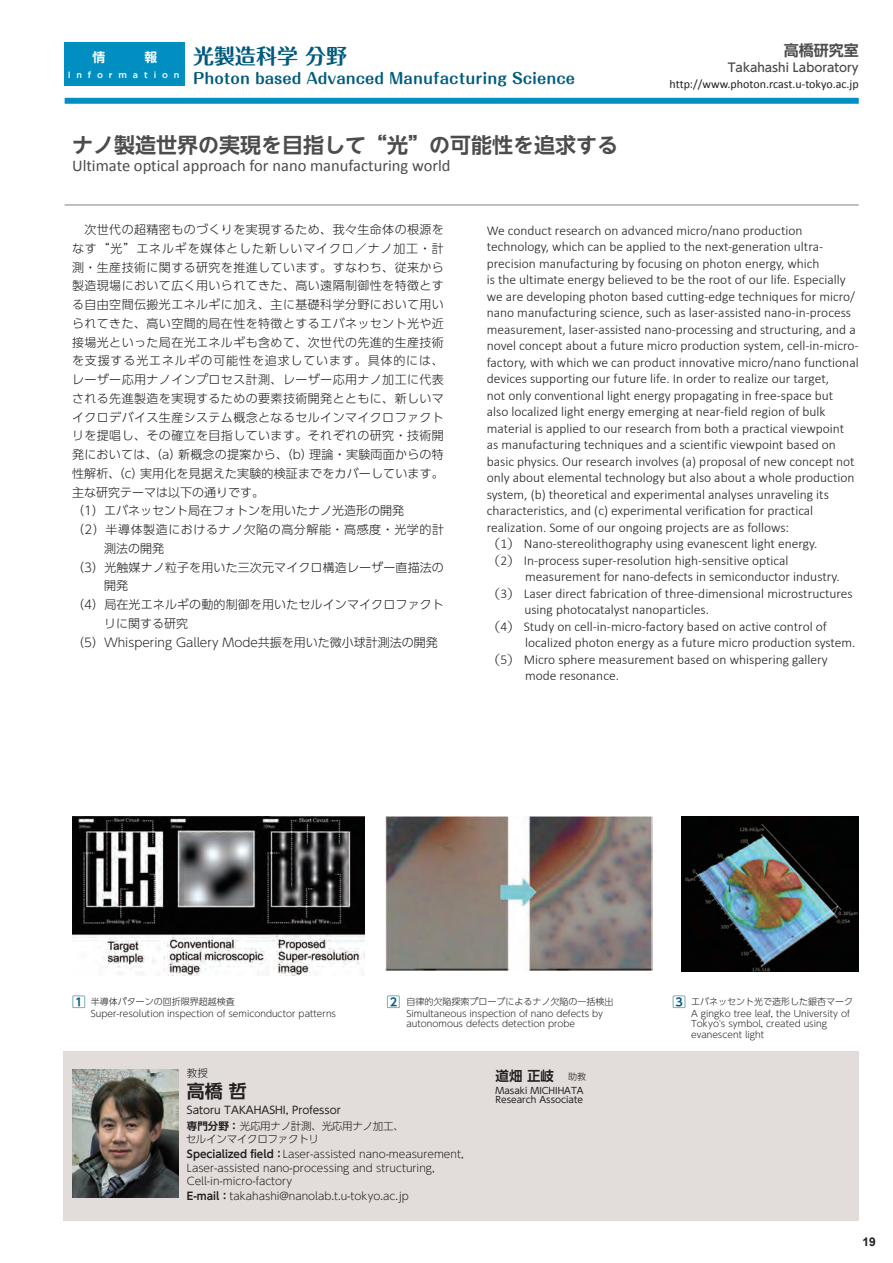
<style>
.page{position:relative;width:893px;height:1263px;background:#fff}
.page>*{position:absolute;margin:0;border:0;box-sizing:border-box;transform-origin:0 0}
.t1{font:700 21px "UD Shin Go NT Pro De";color:#4b4c4d}
.t2{font:700 21px "Maru Fo Pro";color:#005b7f}
.t3{font:700 18px "UD Shin Go NT Pro De";color:#231f20}
.t4{font:16.5px "Calibri";color:#4b4c4d}
.t5{font:700 15px "Maru Fo Pro";color:#005b7f}
.t6{font:700 15px "UD Shin Go NT Pro De";color:#4b4c4d}
.t7{font:300 13.5px/16.5px "Calibri";color:#231f20}
.t8{font:700 13.5px "UD Shin Go NT Pro De";color:#231f20}
.t9{font:700 13.5px "UD Shin Go Pro De";color:#005b7f}
.t10{font:700 12.75px "UD Shin Go NT Pro De";color:#fff}
.t11{font:300 12px/18.8px "UD Shin Go Pro";letter-spacing:.01em;color:#231f20}
.t12{font:12px "Calibri";color:#231f20}
.t13{font:300 12px/18.8px "UD Shin Go Pro";letter-spacing:.045em;color:#231f20}
.t14{font:500 12px "UD Shin Go Pro";color:#4b4c4d}
.t15{font:700 12px "Arial";color:#231f20}
.t16{font:300 10.5px "UD Shin Go Pro";color:#231f20}
.t17{font:300 10.5px "UD Shin Go Pro";letter-spacing:-.025em;color:#231f20}
.t18{font:10.5px "UD Shin Go Pro";color:#231f20}
.t19{font:300 9px "UD Shin Go Pro";color:#231f20}
.t20{font:9px "UD Shin Go Pro";color:#231f20}
.t21{font:500 9px "Gotham";letter-spacing:.655em;color:#fff}
.s1{font-family:"Koz Min Pro";font-weight:400}
.s2{font-family:"UD Shin Go Pro De";font-weight:700}
</style>
<div class="page">
<div style="left:64px;top:1051px;width:795px;height:169px;background:#e2ddda"></div>
<img style="left:72px;top:1070px;width:106px;height:127px">
<img style="left:72px;top:816px;width:292px;height:160px">
<img style="left:386px;top:816px;width:266px;height:154px">
<img style="left:681px;top:816px;width:177px;height:155px">
<div style="left:65px;top:98px;width:794px;height:6px;background:#008fc0"></div>
<hr style="left:65px;top:205px;width:794px;height:1px;background:#808285">
<div style="left:64px;top:43px;width:120px;height:43px;background:#008fc0"></div>
<p class="t10" style="left:93px;top:47px;width:14px">情</p>
<p class="t10" style="left:144px;top:47px;width:14px">報</p>
<p class="t21" style="left:68px;top:70px;width:113px">Information</p>
<p class="t2" style="left:193px;top:40px;width:155px">光製造科学 分野</p>
<p class="t6" style="left:784px;top:38px;width:76px">高橋研究室</p>
<p class="t14" style="left:728px;top:57px;width:133px">Takahashi Laboratory</p>
<p class="t5" style="left:193px;top:66px;width:383px">Photon based Advanced Manufacturing Science</p>
<p class="t12" style="left:670px;top:77px;width:191px">http://www.photon.rcast.u-tokyo.ac.jp</p>
<p class="t1" style="left:72px;top:128px;width:547px">ナノ製造世界の実現を目指して“光”の可能性を追求する</p>
<p class="t4" style="left:72px;top:155px;width:380px">Ultimate optical approach for nano manufacturing world</p>
<p class="t11" style="left:72px;top:220px;width:373px;text-align:justify">　次世代の超精密ものづくりを実現するため、我々生命体の根源をなす“光”エネルギを媒体とした新しいマイクロ／ナノ加工・計測・生産技術に関する研究を推進しています。すなわち、従来から製造現場において広く用いられてきた、高い遠隔制御性を特徴とする自由空間伝搬光エネルギに加え、主に基礎科学分野において用いられてきた、高い空間的局在性を特徴とするエバネッセント光や近接場光といった局在光エネルギも含めて、次世代の先進的生産技術を支援する光エネルギの可能性を追求しています。具体的には、レーザー応用ナノインプロセス計測、レーザー応用ナノ加工に代表される先進製造を実現するための要素技術開発とともに、新しいマイクロデバイス生産システム概念となるセルインマイクロファクトリを提唱し、その確立を目指しています。それぞれの研究・技術開発においては、（a）新概念の提案から、（b）理論・実験両面からの特性解析、（c）実用化を見据えた実験的検証までをカバーしています。主な研究テーマは以下の通りです。</p>
<p class="t11" style="left:72px;top:501px;width:333px">（1）エバネッセント局在フォトンを用いたナノ光造形の開発</p>
<p class="t13" style="left:72px;top:520px;width:373px">（2）半導体製造におけるナノ欠陥の高分解能・高感度・光学的計　　 測法の開発</p>
<p class="t11" style="left:72px;top:557px;width:373px">（3）光触媒ナノ粒子を用いた三次元マイクロ構造レーザー直描法の　　 開発</p>
<p class="t11" style="left:72px;top:595px;width:373px">（4）局在光エネルギの動的制御を用いたセルインマイクロファクト　　 リに関する研究</p>
<p class="t11" style="left:72px;top:632px;width:367px">（5）Whispering Gallery Mode共振を用いた微小球計測法の開発</p>
<p class="t7" style="left:487px;top:221px;width:338px">We conduct research on advanced micro/nano production technology, which can be applied to the next-generation ultra&shy;precision manufacturing by focusing on photon energy, which</p>
<p class="t7" style="left:487px;top:271px;width:373px">is the ultimate energy believed to be the root of our life. Especially we are developing photon based cutting-edge techniques for micro/ nano manufacturing science, such as laser-assisted nano-in-process measurement, laser-assisted nano-processing and structuring, and a novel concept about a future micro production system, cell-in-micro&shy;factory, with which we can product innovative micro/nano functional</p>
<p class="t7" style="left:487px;top:370px;width:369px">devices supporting our future life. In order to realize our target,<br>not only conventional light energy propagating in free-space but also localized light energy emerging at near-field region of bulk material is applied to our research from both a practical viewpoint as manufacturing techniques and a scientific viewpoint based on basic physics. Our research involves (a) proposal of new concept not only about elemental technology but also about a whole production system, (b) theoretical and experimental analyses unraveling its characteristics, and (c) experimental verification for practical realization. Some of our ongoing projects are as follows:</p>
<p class="t7" style="left:487px;top:535px;width:332px"><span class="s1">（</span>1<span class="s1">）</span> Nano-stereolithography using evanescent light energy.</p>
<p class="t7" style="left:487px;top:551px;width:347px"><span class="s1">（</span>2<span class="s1">）</span> In-process super-resolution high-sensitive optical <span class="s1">　　　</span></p>
<p class="t7" style="left:487px;top:568px;width:355px"><span class="s1">　　</span> measurement for nano-defects in semiconductor industry.</p>
<p class="t7" style="left:487px;top:584px;width:368px"><span class="s1">（</span>3<span class="s1">）</span> Laser direct fabrication of three-dimensional microstructures</p>
<p class="t7" style="left:487px;top:601px;width:224px"><span class="s1">　　</span> using photocatalyst nanoparticles.</p>
<p class="t7" style="left:487px;top:617px;width:341px"><span class="s1">（</span>4<span class="s1">）</span> Study on cell-in-micro-factory based on active control of</p>
<p class="t7" style="left:487px;top:634px;width:370px"><span class="s1">　　</span> localized photon energy as a future micro production system.</p>
<p class="t7" style="left:487px;top:650px;width:372px"><span class="s1">（</span>5<span class="s1">）</span> Micro sphere measurement based on whispering gallery <span class="s1">　　　　</span> mode resonance.</p>
<p class="t9" style="left:72px;top:991px;width:15px">1</p>
<p class="t19" style="left:91px;top:994px;width:145px">半導体パターンの回折限界超越検査</p>
<p class="t19" style="left:91px;top:1006px;width:247px">Super-resolution inspection of semiconductor patterns</p>
<p class="t9" style="left:387px;top:991px;width:15px">2</p>
<p class="t19" style="left:407px;top:994px;width:208px">自律的欠陥探索プローブによるナノ欠陥の一括検出</p>
<p class="t19" style="left:407px;top:1006px;width:198px">Simultaneous inspection of nano defects by</p>
<p class="t19" style="left:407px;top:1017px;width:170px">autonomous defects detection probe</p>
<p class="t16" style="left:187px;top:1064px;width:22px">教授</p>
<p class="t18" style="left:187px;top:1101px;width:156px">Satoru TAKAHASHI, Professor</p>
<p class="t3" style="left:187px;top:1076px;width:61px">高橋 哲</p>
<p class="t17" style="left:187px;top:1117px;width:218px"><span class="s2">専門分野：</span>光応用ナノ計測、光応用ナノ加工、</p>
<p class="t17" style="left:186px;top:1131px;width:135px">セルインマイクロファクトリ</p>
<p class="t16" style="left:187px;top:1145px;width:278px"><span class="s2">Specialized field：</span>Laser-assisted nano-measurement,</p>
<p class="t16" style="left:187px;top:1159px;width:249px">Laser-assisted nano-processing and structuring,</p>
<p class="t16" style="left:187px;top:1172px;width:107px">Cell-in-micro-factory</p>
<p class="t16" style="left:187px;top:1187px;width:223px"><span class="s2">E-mail：</span>takahashi@nanolab.t.u-tokyo.ac.jp</p>
<p class="t8" style="left:496px;top:1065px;width:60px">道畑 正岐</p>
<p class="t19" style="left:568px;top:1069px;width:19px">助教</p>
<p class="t20" style="left:496px;top:1083px;width:89px">Masaki MICHIHATA</p>
<p class="t20" style="left:496px;top:1092px;width:89px">Research Associate</p>
<p class="t9" style="left:672px;top:991px;width:15px">3</p>
<p class="t19" style="left:691px;top:994px;width:163px">エバネッセント光で造形した銀杏マーク</p>
<p class="t19" style="left:691px;top:1006px;width:160px">A gingko tree leaf, the University of</p>
<p class="t19" style="left:691px;top:1017px;width:137px">Tokyo's symbol, created using</p>
<p class="t19" style="left:691px;top:1027px;width:75px">evanescent light</p>
<p class="t15" style="left:863px;top:1234px;width:15px">19</p>
</div>
